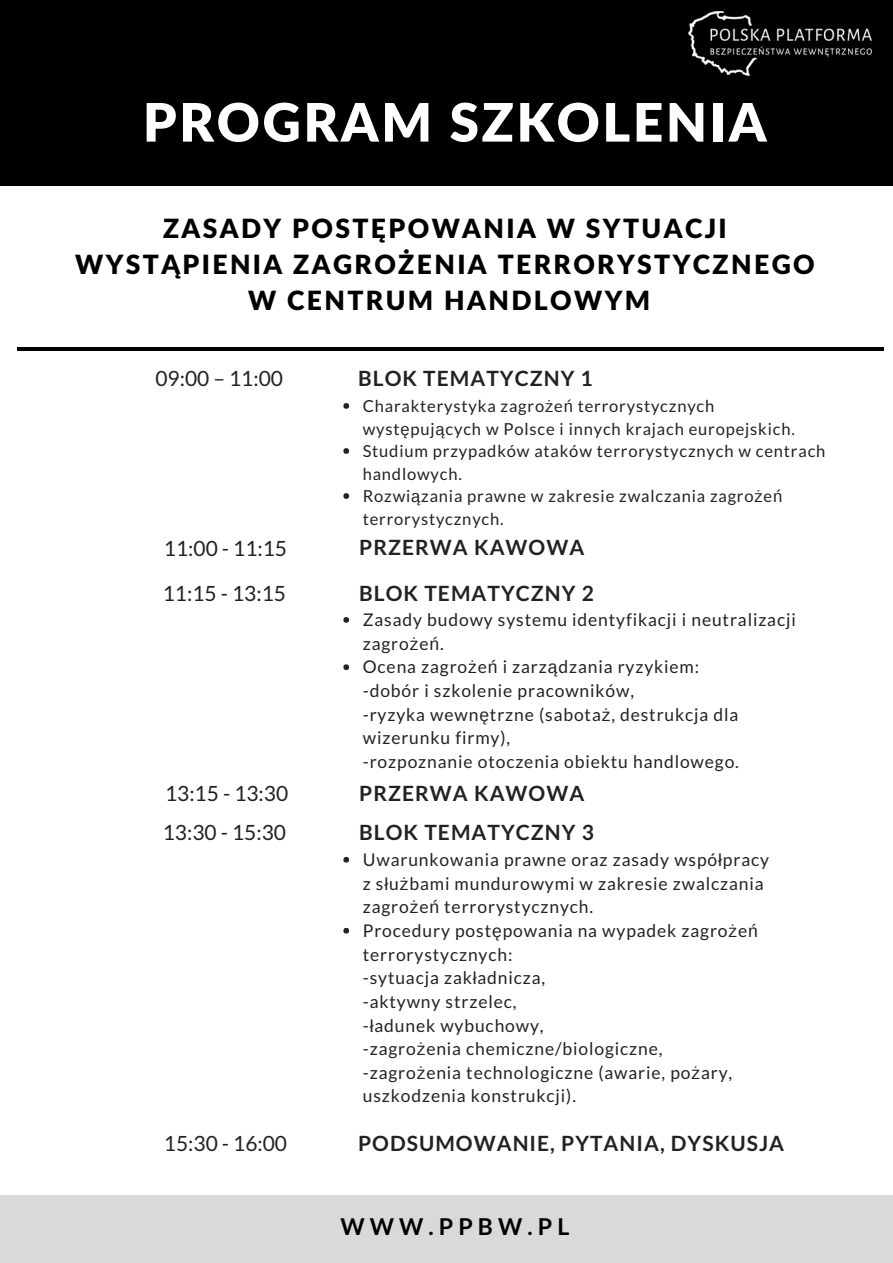
<style>
.page{position:relative;width:893px;height:1263px;background:#fff}
.page>*{position:absolute;margin:0;border:0;box-sizing:border-box;transform-origin:0 0}
.t1{font:900 52.95px "Lato";letter-spacing:.05em;color:#fff}
.t2{font:900 26.55px/36px "Lato";letter-spacing:.09em;color:#000;text-align:center}
.t3{font:700 23.25px "Lato";letter-spacing:.22em;color:#000}
.t4{font:700 21px "Lato";letter-spacing:.05em;color:#222}
.t5{font:21px/39.5px "Lato";color:#222}
.t6{font:17.55px/23.7px "Lato";letter-spacing:.05em;color:#222}
.t7{font:16.5px/22.5px "Lato";letter-spacing:.05em;color:#222}
.s1{font-family:"Liberation Sans"}
</style>
<div class="page">
<div style="left:0;top:0;width:893px;height:186px;background:#000"></div>
<div style="left:0;top:1195px;width:893px;height:68px;background:#d9d9d9"></div>
<svg style="left:343px;top:403px;width:6px;height:6px"></svg>
<svg style="left:343px;top:448px;width:6px;height:6px"></svg>
<svg style="left:343px;top:493px;width:6px;height:6px"></svg>
<svg style="left:343px;top:857px;width:6px;height:5px"></svg>
<svg style="left:343px;top:928px;width:6px;height:5px"></svg>
<svg style="left:343px;top:617px;width:6px;height:6px"></svg>
<svg style="left:343px;top:664px;width:6px;height:6px"></svg>
<img style="left:688px;top:11px;width:184px;height:65px">
<hr style="left:17px;top:347px;width:867px;height:3px;background:#000">
<h1 class="t1" style="left:143px;top:89px;width:625px">PROGRAM SZKOLENIA</h1>
<h2 class="t2" style="left:75px;top:209px;width:741px">ZASADY POSTĘPOWANIA W SYTUACJI<br>WYSTĄPIENIA ZAGROŻENIA TERRORYSTYCZNEGO<br>W CENTRUM HANDLOWYM</h2>
<p class="t5" style="left:155px;top:358px;width:129px">09:00 – 11:00</p>
<p class="t4" style="left:358px;top:365px;width:236px">BLOK TEMATYCZNY 1</p>
<p class="t7" style="left:363px;top:394px;width:464px">Charakterystyka zagro<span class="s1">ż</span>e<span class="s1">ń</span> terrorystycznych wyst<span class="s1">ę</span>puj<span class="s1">ą</span>cych w Polsce i innych krajach europejskich.<br>Studium przypadków ataków terrorystycznych w centrach handlowych.<br>Rozwi<span class="s1">ą</span>zania prawne w zakresie zwalczania zagro<span class="s1">ż</span>e<span class="s1">ń </span>terrorystycznych.</p>
<p class="t5" style="left:164px;top:528px;width:125px">11:00 - 11:15</p>
<p class="t4" style="left:359px;top:534px;width:227px">PRZERWA KAWOWA</p>
<p class="t5" style="left:163px;top:573px;width:125px">11:15 - 13:15</p>
<p class="t4" style="left:359px;top:581px;width:236px">BLOK TEMATYCZNY 2</p>
<p class="t6" style="left:363px;top:607px;width:435px">Zasady budowy systemu identyfikacji i neutralizacji zagro<span class="s1">ż</span>e<span class="s1">ń</span>.<br>Ocena zagro<span class="s1">ż</span>e<span class="s1">ń</span> i zarz<span class="s1">ą</span>dzania ryzykiem:<br>-dobór i szkolenie pracowników,<br>-ryzyka wewn<span class="s1">ę</span>trzne (sabota<span class="s1">ż</span>, destrukcja dla wizerunku firmy),<br>-rozpoznanie otoczenia obiektu handlowego.</p>
<p class="t5" style="left:163px;top:773px;width:127px">13:15 - 13:30<br>13:30 - 15:30</p>
<p class="t4" style="left:359px;top:780px;width:227px">PRZERWA KAWOWA</p>
<p class="t4" style="left:359px;top:819px;width:236px">BLOK TEMATYCZNY 3</p>
<p class="t6" style="left:363px;top:847px;width:408px">Uwarunkowania prawne oraz zasady wspó<span class="s1">ł</span>pracy z s<span class="s1">ł</span>u<span class="s1">ż</span>bami mundurowymi w zakresie zwalczania zagro<span class="s1">ż</span>e<span class="s1">ń</span> terrorystycznych.<br>Procedury post<span class="s1">ę</span>powania na wypadek zagro<span class="s1">ż</span>e<span class="s1">ń </span>terrorystycznych:<br>-sytuacja zak<span class="s1">ł</span>adnicza,<br>-aktywny strzelec,<br>-<span class="s1">ł</span>adunek wybuchowy,<br>-zagro<span class="s1">ż</span>enia chemiczne/biologiczne,<br>-zagro<span class="s1">ż</span>enia technologiczne (awarie, po<span class="s1">ż</span>ary, uszkodzenia konstrukcji).</p>
<p class="t5" style="left:164px;top:1123px;width:125px">15:30 - 16:00</p>
<p class="t4" style="left:358px;top:1130px;width:428px">PODSUMOWANIE, PYTANIA, DYSKUSJA</p>
<h3 class="t3" style="left:340px;top:1212px;width:230px">WWW.PPBW.PL</h3>
</div>
